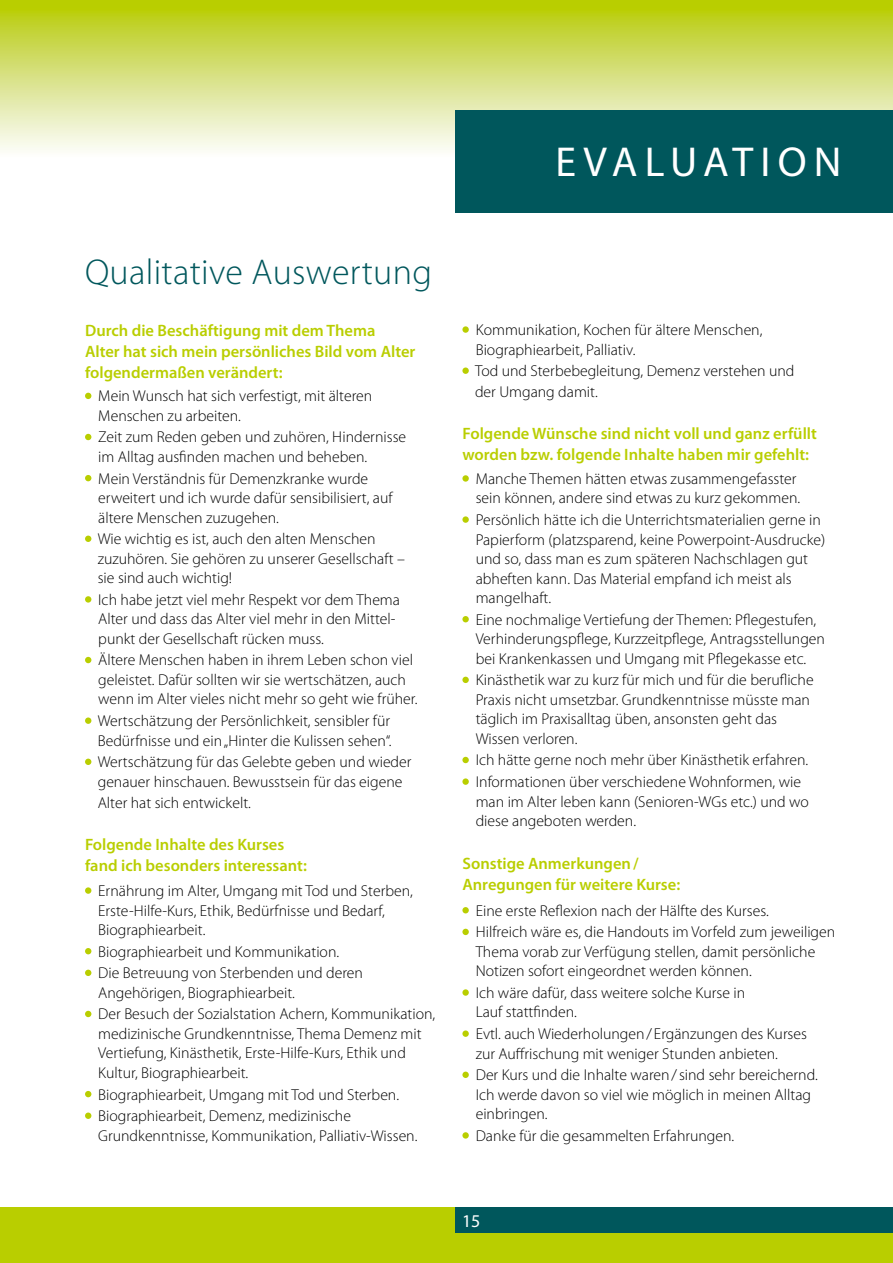
<style>
.page{position:relative;width:893px;height:1263px;background:#fff}
.page>*{position:absolute;margin:0;border:0;box-sizing:border-box;transform-origin:0 0}
.t1{font:42px "Myriad Pro";letter-spacing:.155em;color:#fff}
.t2{font:300 36px "Myriad Pro";letter-spacing:.01em;color:#00575c}
.t3{font:18px "Myriad Pro";color:#fff}
.t4{font:600 16.5px/21px "Myriad Pro";color:#b9ce00}
.t5{font:300 15.75px/19.5px "Myriad Pro";color:#000}
</style>
<div class="page">
<div style="left:0;top:0;width:893px;height:36px;background:#b9ce00"></div>
<svg style="left:0;top:13px;width:893px;height:138px;background:#d5e07c"></svg>
<div style="left:455px;top:111px;width:438px;height:102px;background:#00575c"></div>
<div style="left:0;top:1208px;width:893px;height:55px;background:#b9ce00"></div>
<div style="left:455px;top:1208px;width:438px;height:25px;background:#00575c"></div>
<svg style="left:85px;top:393px;width:6px;height:6px"></svg>
<svg style="left:85px;top:434px;width:6px;height:6px"></svg>
<svg style="left:85px;top:475px;width:6px;height:6px"></svg>
<svg style="left:85px;top:536px;width:6px;height:6px"></svg>
<div style="left:85px;top:596px;width:6px;height:7px;background:#b9ce00;border-radius:50%"></div>
<svg style="left:85px;top:657px;width:6px;height:6px"></svg>
<div style="left:85px;top:717px;width:6px;height:7px;background:#b9ce00;border-radius:50%"></div>
<svg style="left:85px;top:759px;width:6px;height:6px"></svg>
<div style="left:85px;top:887px;width:6px;height:7px;background:#b9ce00;border-radius:50%"></div>
<svg style="left:85px;top:948px;width:6px;height:6px"></svg>
<svg style="left:85px;top:970px;width:6px;height:6px"></svg>
<svg style="left:85px;top:1011px;width:6px;height:6px"></svg>
<svg style="left:85px;top:1091px;width:6px;height:6px"></svg>
<div style="left:85px;top:1112px;width:6px;height:7px;background:#b9ce00;border-radius:50%"></div>
<svg style="left:462px;top:326px;width:7px;height:7px"></svg>
<div style="left:462px;top:367px;width:7px;height:7px;background:#b9ce00;border-radius:50%"></div>
<svg style="left:462px;top:475px;width:7px;height:7px"></svg>
<svg style="left:462px;top:516px;width:7px;height:7px"></svg>
<div style="left:462px;top:616px;width:7px;height:6px;background:#b9ce00;border-radius:50%"></div>
<div style="left:462px;top:677px;width:7px;height:6px;background:#b9ce00;border-radius:50%"></div>
<div style="left:462px;top:757px;width:7px;height:6px;background:#b9ce00;border-radius:50%"></div>
<div style="left:462px;top:778px;width:7px;height:7px;background:#b9ce00;border-radius:50%"></div>
<div style="left:462px;top:907px;width:7px;height:6px;background:#b9ce00;border-radius:50%"></div>
<div style="left:462px;top:929px;width:7px;height:6px;background:#b9ce00;border-radius:50%"></div>
<svg style="left:462px;top:989px;width:7px;height:7px"></svg>
<div style="left:462px;top:1030px;width:7px;height:7px;background:#b9ce00;border-radius:50%"></div>
<div style="left:462px;top:1071px;width:7px;height:7px;background:#b9ce00;border-radius:50%"></div>
<div style="left:462px;top:1132px;width:7px;height:6px;background:#b9ce00;border-radius:50%"></div>
<h1 class="t1" style="left:555px;top:136px;width:288px">E VALUATION</h1>
<h2 class="t2" style="left:85px;top:252px;width:348px">Qualitative Auswertung</h2>
<p class="t4" style="left:85px;top:319px;width:332px">Durch die Beschäftigung mit dem Thema<br>Alter hat sich mein persönliches Bild vom Alter folgendermaßen verändert:</p>
<p class="t5" style="left:98px;top:387px;width:275px">Mein Wunsch hat sich verfestigt, mit älteren<br>Menschen zu arbeiten.</p>
<p class="t5" style="left:98px;top:428px;width:309px">Zeit zum Reden geben und zuhören, Hindernisse im Alltag ausfinden machen und beheben.</p>
<p class="t5" style="left:98px;top:469px;width:296px">Mein Verständnis für Demenzkranke wurde erweitert und ich wurde dafür sensibilisiert, auf ältere Menschen zuzugehen.</p>
<p class="t5" style="left:98px;top:529px;width:309px">Wie wichtig es ist, auch den alten Menschen zuzuhören. Sie gehören zu unserer Gesellschaft – sie sind auch wichtig!</p>
<p class="t5" style="left:98px;top:590px;width:303px">Ich habe jetzt viel mehr Respekt vor dem Thema<br>Alter und dass das Alter viel mehr in den Mittel&shy;punkt der Gesellschaft rücken muss.</p>
<p class="t5" style="left:98px;top:651px;width:321px">Ältere Menschen haben in ihrem Leben schon viel geleistet. Dafür sollten wir sie wertschätzen, auch wenn im Alter vieles nicht mehr so geht wie früher.</p>
<p class="t5" style="left:98px;top:711px;width:295px">Wertschätzung der Persönlichkeit, sensibler für<br>Bedürfnisse und ein „Hinter die Kulissen sehen“.</p>
<p class="t5" style="left:98px;top:752px;width:315px">Wertschätzung für das Gelebte geben und wieder genauer hinschauen. Bewusstsein für das eigene</p>
<p class="t5" style="left:98px;top:793px;width:155px">Alter hat sich entwickelt.</p>
<p class="t4" style="left:85px;top:833px;width:223px">Folgende Inhalte des Kurses fand ich besonders interessant:</p>
<p class="t5" style="left:98px;top:881px;width:316px">Ernährung im Alter, Umgang mit Tod und Sterben,<br>Erste-Hilfe-Kurs, Ethik, Bedürfnisse und Bedarf,<br>Biographiearbeit.</p>
<p class="t5" style="left:98px;top:941px;width:266px;line-height:21.6px">Biographiearbeit und Kommunikation.<br>Die Betreuung von Sterbenden und deren</p>
<p class="t5" style="left:98px;top:982px;width:338px;line-height:21.6px">Angehörigen, Biographiearbeit.<br>Der Besuch der Sozialstation Achern, Kommunikation,</p>
<p class="t5" style="left:98px;top:1024px;width:325px">medizinische Grundkenntnisse, Thema Demenz mit<br>Vertiefung, Kinästhetik, Erste-Hilfe-Kurs, Ethik und<br>Kultur, Biographiearbeit.</p>
<p class="t5" style="left:98px;top:1084px;width:302px;line-height:21.6px">Biographiearbeit, Umgang mit Tod und Sterben.<br>Biographiearbeit, Demenz, medizinische</p>
<p class="t5" style="left:98px;top:1126px;width:321px">Grundkenntnisse, Kommunikation, Palliativ-Wissen.</p>
<p class="t5" style="left:476px;top:320px;width:288px">Kommunikation, Kochen für ältere Menschen,<br>Biographiearbeit, Palliativ.</p>
<p class="t5" style="left:475px;top:361px;width:321px;line-height:21px">Tod und Sterbebegleitung, Demenz verstehen und der Umgang damit.</p>
<p class="t4" style="left:462px;top:423px;width:356px">Folgende Wünsche sind nicht voll und ganz erfüllt worden bzw. folgende Inhalte haben mir gefehlt:</p>
<p class="t5" style="left:476px;top:469px;width:326px">Manche Themen hätten etwas zusammengefasster sein können, andere sind etwas zu kurz gekommen.</p>
<p class="t5" style="left:476px;top:510px;width:351px">Persönlich hätte ich die Unterrichtsmaterialien gerne in Papierform (platzsparend, keine Powerpoint-Ausdrucke) und so, dass man es zum späteren Nachschlagen gut abheften kann. Das Material empfand ich meist als mangelhaft.</p>
<p class="t5" style="left:476px;top:610px;width:351px">Eine nochmalige Vertiefung der Themen: Pflegestufen,<br>Verhinderungspflege, Kurzzeitpflege, Antragsstellungen bei Krankenkassen und Umgang mit Pflegekasse etc.</p>
<p class="t5" style="left:476px;top:670px;width:339px">Kinästhetik war zu kurz für mich und für die berufliche Praxis nicht umsetzbar. Grundkenntnisse müsste man täglich im Praxisalltag üben, ansonsten geht das Wissen verloren.</p>
<p class="t5" style="left:476px;top:750px;width:334px;line-height:21.6px">Ich hätte gerne noch mehr über Kinästhetik erfahren.<br>Informationen über verschiedene Wohnformen, wie</p>
<p class="t5" style="left:476px;top:792px;width:335px">man im Alter leben kann (Senioren-WGs etc.) und wo diese angeboten werden.</p>
<p class="t4" style="left:462px;top:852px;width:219px">Sonstige Anmerkungen/<br>Anregungen für weitere Kurse:</p>
<p class="t5" style="left:476px;top:900px;width:361px;line-height:21.6px">Eine erste Reflexion nach der Hälfte des Kurses.<br>Hilfreich wäre es, die Handouts im Vorfeld zum jeweiligen</p>
<p class="t5" style="left:476px;top:942px;width:341px">Thema vorab zur Verfügung stellen, damit persönliche<br>Notizen sofort eingeordnet werden können.</p>
<p class="t5" style="left:476px;top:983px;width:271px">Ich wäre dafür, dass weitere solche Kurse in<br>Lauf stattfinden.</p>
<p class="t5" style="left:476px;top:1024px;width:333px">Evtl. auch Wiederholungen/ Ergänzungen des Kurses zur Auffrischung mit weniger Stunden anbieten.</p>
<p class="t5" style="left:476px;top:1065px;width:344px">Der Kurs und die Inhalte waren/sind sehr bereichernd.<br>Ich werde davon so viel wie möglich in meinen Alltag einbringen.</p>
<p class="t5" style="left:476px;top:1126px;width:260px">Danke für die gesammelten Erfahrungen.</p>
<p class="t3" style="left:462px;top:1210px;width:20px">15</p>
</div>
